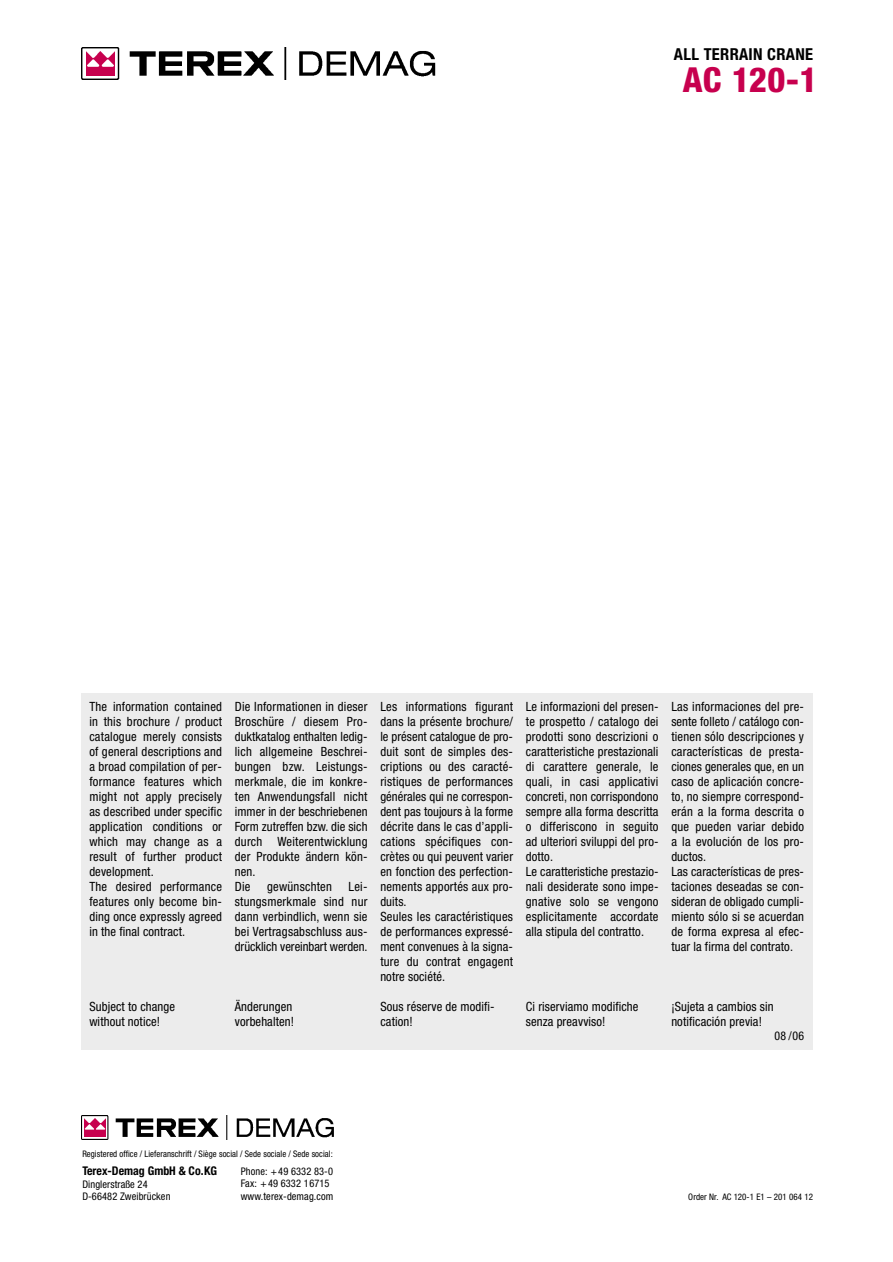
<style>
.page{position:relative;width:893px;height:1262px;background:#fff}
.page>*{position:absolute;margin:0;border:0;box-sizing:border-box;transform-origin:0 0}
.t1{font:800 condensed 34.5px "Helvetica Neue";color:#c7004e}
.t2{font:700 condensed 16.5px "Helvetica Neue";letter-spacing:.02em;color:#000}
.t3{font:condensed 12.75px/15px "Helvetica Neue";letter-spacing:.02em;color:#000}
.t4{font:700 condensed 12px "Helvetica Neue";color:#000}
.t5{font:condensed 12px "Helvetica Neue";color:#000}
.t6{font:condensed 10.5px/12.6px "Helvetica Neue";letter-spacing:.01em;color:#000}
.t7{font:condensed 9px "Helvetica Neue";letter-spacing:.005em;color:#000}
</style>
<div class="page">
<img style="left:81px;top:47px;width:355px;height:33px">
<img style="left:86px;top:51px;width:29px;height:25px">
<div style="left:81px;top:693px;width:731px;height:356px;background:#ececec"></div>
<img style="left:81px;top:1115px;width:253px;height:24px">
<img style="left:85px;top:1118px;width:20px;height:18px">
<p class="t2" style="left:674px;top:48px;width:141px">ALL TERRAIN CRANE</p>
<h1 class="t1" style="left:683px;top:67px;width:136px">AC 120-1</h1>
<p class="t3" style="left:89px;top:700px;width:134px">The information contained in this brochure / product catalogue merely consists of general descriptions and a broad compilation of per&shy;formance features which might not apply precisely as described under specific application conditions or which may change as a result of further product development.<br>The desired performance features only become bin&shy;ding once expressly agreed in the final contract.</p>
<p class="t3" style="left:235px;top:700px;width:134px">Die Informationen in dieser<br>Broschüre / diesem Pro&shy;duktkatalog enthalten ledig&shy;lich allgemeine Beschrei&shy;bungen bzw. Leistungs&shy;merkmale, die im konkre&shy;ten Anwendungsfall nicht immer in der beschriebenen<br>Form zutreffen bzw. die sich durch Weiterentwicklung der Produkte ändern kön&shy;nen.<br>Die</p>
<p class="t3" style="left:267px;top:880px;width:66px">gewünschten</p>
<p class="t3" style="left:235px;top:880px;width:134px;text-align:justify;text-indent:114px">Lei&shy;stungsmerkmale sind nur dann verbindlich, wenn sie bei Vertragsabschluss aus&shy;drücklich vereinbart werden.</p>
<p class="t3" style="left:89px;top:1000px;width:87px">Subject to change without notice!</p>
<p class="t3" style="left:235px;top:1000px;width:61px">Änderungen vorbehalten!</p>
<p class="t3" style="left:380px;top:700px;width:134px">Les informations figurant dans la présente brochure/ le présent catalogue de pro&shy;duit sont de simples des&shy;criptions ou des caracté&shy;ristiques de performances générales qui ne correspon&shy;dent pas toujours à la forme décrite dans le cas d’appli&shy;cations spécifiques con&shy;crètes ou qui peuvent varier en fonction des perfection&shy;nements apportés aux pro&shy;duits.<br>Seules les caractéristiques de performances expressé&shy;ment convenues à la signa&shy;ture du contrat engagent notre société.</p>
<p class="t3" style="left:380px;top:1000px;width:116px">Sous réserve de modifi&shy;cation!</p>
<p class="t3" style="left:526px;top:700px;width:134px">Le informazioni del presen&shy;te prospetto / catalogo dei prodotti sono descrizioni o caratteristiche prestazionali di carattere generale, le quali, in casi applicativi concreti, non corrispondono sempre alla forma descritta o differiscono in seguito ad ulteriori sviluppi del pro&shy;dotto.<br>Le caratteristiche prestazio&shy;nali desiderate sono impe&shy;gnative solo se vengono esplicitamente accordate alla stipula del contratto.</p>
<p class="t3" style="left:526px;top:1000px;width:114px">Ci riserviamo modifiche senza preavviso!</p>
<p class="t3" style="left:671px;top:700px;width:134px">Las informaciones del pre&shy;sente folleto / catálogo con&shy;tienen sólo descripciones y características de presta&shy;ciones generales que, en un caso de aplicación concre&shy;to, no siempre correspond&shy;erán a la forma descrita o que pueden variar debido a la evolución de los pro&shy;ductos.<br>Las características de pres&shy;taciones deseadas se con&shy;sideran de obligado cumpli&shy;miento sólo si se acuerdan de forma expresa al efec&shy;tuar la firma del contrato.</p>
<p class="t3" style="left:671px;top:1000px;width:104px">¡Sujeta a cambios sin notificación previa!</p>
<p class="t5" style="left:774px;top:1031px;width:31px">08 /06</p>
<p class="t7" style="left:82px;top:1151px;width:252px">Registered office / Lieferanschrift / Siège social / Sede sociale / Sede social:</p>
<p class="t4" style="left:82px;top:1166px;width:136px">Terex-Demag GmbH &amp; Co.KG</p>
<p class="t6" style="left:82px;top:1178px;width:90px">Dinglerstraße 24<br>D-66482 Zweibrücken</p>
<p class="t6" style="left:241px;top:1165px;width:94px">Phone: +49 6332 83-0<br>Fax: +49 6332 16715 www.terex-demag.com</p>
<p class="t7" style="left:688px;top:1193px;width:126px">Order Nr. AC 120-1 E1 – 201 064 12</p>
</div>
